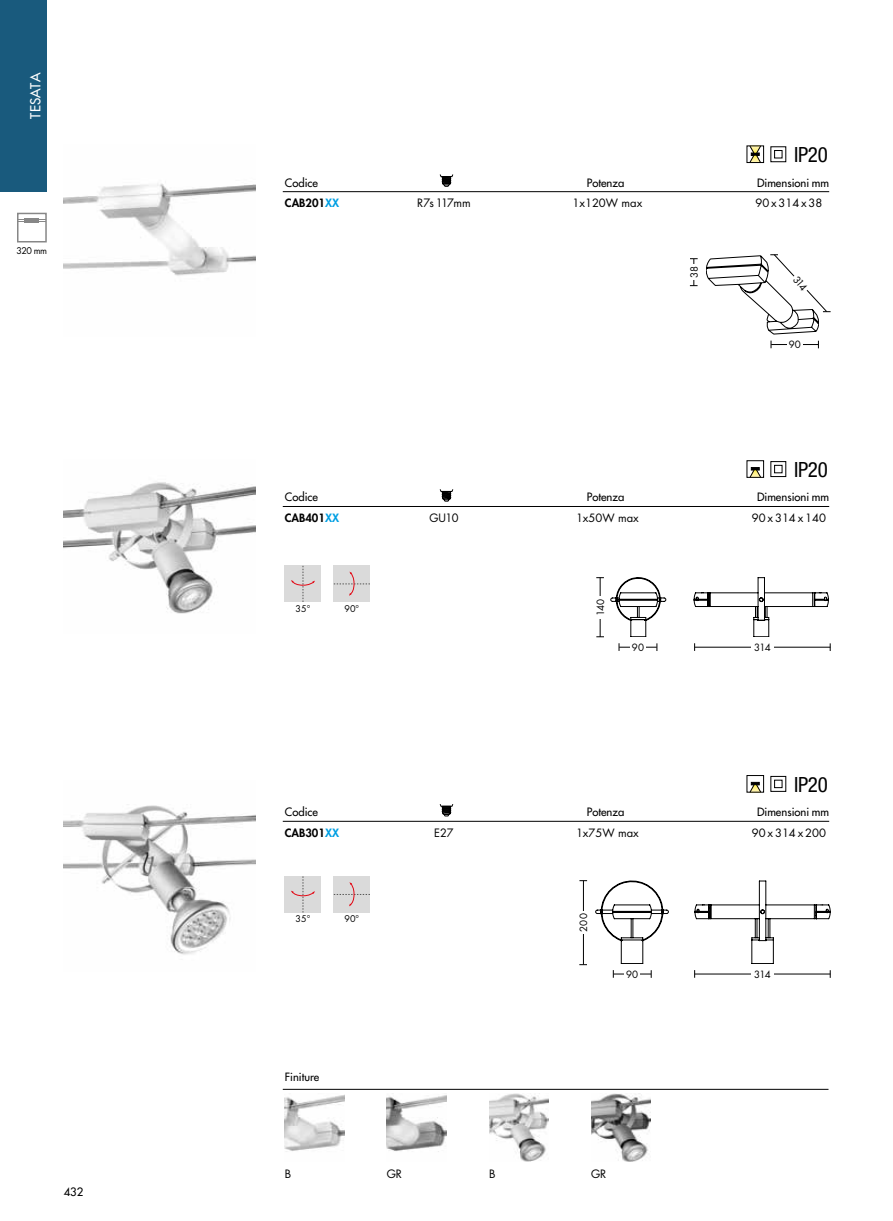
<style>
.page{position:relative;width:893px;height:1221px;background:#fff}
.page>*{position:absolute;margin:0;border:0;box-sizing:border-box;transform-origin:0 0}
.t1{font:condensed 21px "Helvetica Neue LT Std";letter-spacing:-.015em;color:#000}
.t2{font:500 13.5px "Futura Std";color:#fff}
.t3{font:500 11.25px "Futura Std";color:#000}
.t4{font:11.25px "Futura Std";letter-spacing:-.025em;color:#000}
.t5{font:11.25px "Futura Std";letter-spacing:-.075em;color:#000}
.t6{font:11.1px "Futura Std";color:#000}
.t7{font:800 11.1px "Futura Std";color:#000}
.t8{font:11.1px "Futura Std";letter-spacing:.08em;color:#000}
.t9{font:500 11.1px "Futura Std";color:#000}
.t10{font:9.75px "Futura Std";letter-spacing:-.01em;color:#000}
.t11{font:9px "Futura Std";color:#000}
.s1{color:#009fe3}
</style>
<div class="page">
<div style="left:25px;top:218px;width:14px;height:5px;background:#878787"></div>
<svg style="left:20px;top:219px;width:24px;height:3px"></svg>
<div style="left:17px;top:213px;width:30px;height:29px;border:2px solid #878787"></div>
<div style="left:0;top:0;width:47px;height:191px;background:#195a7d"></div>
<svg style="left:690px;top:258px;width:8px;height:28px"></svg>
<div style="left:689px;top:264px;width:9px;height:16px;background:#fff"></div>
<hr style="left:771px;top:344px;width:47px;height:1px;background:#000">
<div style="left:787px;top:339px;width:15px;height:10px;background:#fff"></div>
<svg style="left:610px;top:577px;width:219px;height:60px"></svg>
<hr style="left:600px;top:577px;width:1px;height:60px;background:#000">
<div style="left:595px;top:596px;width:10px;height:23px;background:#fff"></div>
<hr style="left:695px;top:647px;width:135px;height:1px;background:#000">
<div style="left:751px;top:642px;width:23px;height:9px;background:#fff"></div>
<hr style="left:619px;top:647px;width:38px;height:1px;background:#000">
<div style="left:630px;top:642px;width:16px;height:9px;background:#fff"></div>
<svg style="left:595px;top:880px;width:235px;height:83px"></svg>
<hr style="left:583px;top:880px;width:1px;height:84px;background:#000">
<div style="left:578px;top:911px;width:10px;height:23px;background:#fff"></div>
<hr style="left:613px;top:973px;width:38px;height:1px;background:#000">
<div style="left:625px;top:969px;width:15px;height:9px;background:#fff"></div>
<hr style="left:695px;top:973px;width:135px;height:1px;background:#000">
<div style="left:751px;top:969px;width:23px;height:9px;background:#fff"></div>
<img style="left:64px;top:183px;width:191px;height:93px">
<img style="left:64px;top:482px;width:191px;height:132px">
<img style="left:64px;top:804px;width:191px;height:151px">
<div style="left:334px;top:566px;width:36px;height:36px;background:#dadada"></div>
<svg style="left:334px;top:571px;width:36px;height:24px"></svg>
<div style="left:334px;top:876px;width:36px;height:36px;background:#dadada"></div>
<svg style="left:334px;top:882px;width:36px;height:24px"></svg>
<div style="left:285px;top:566px;width:36px;height:36px;background:#dadada"></div>
<svg style="left:291px;top:566px;width:24px;height:36px"></svg>
<div style="left:285px;top:876px;width:36px;height:36px;background:#dadada"></div>
<svg style="left:291px;top:876px;width:24px;height:36px"></svg>
<svg style="left:440px;top:174px;width:13px;height:12px"></svg>
<svg style="left:440px;top:804px;width:13px;height:12px"></svg>
<svg style="left:440px;top:489px;width:13px;height:12px"></svg>
<div style="left:747px;top:146px;width:17px;height:17px;border:1px solid #000"></div>
<svg style="left:750px;top:146px;width:11px;height:17px"></svg>
<svg style="left:770px;top:146px;width:16px;height:16px"></svg>
<div style="left:747px;top:775px;width:17px;height:17px;border:1px solid #000"></div>
<svg style="left:750px;top:782px;width:11px;height:10px"></svg>
<svg style="left:770px;top:776px;width:16px;height:15px"></svg>
<div style="left:747px;top:460px;width:17px;height:17px;border:1px solid #000"></div>
<svg style="left:750px;top:467px;width:11px;height:10px"></svg>
<svg style="left:770px;top:461px;width:16px;height:16px"></svg>
<hr style="left:283px;top:191px;width:546px;height:1px;background:#000">
<hr style="left:283px;top:821px;width:546px;height:1px;background:#000">
<hr style="left:283px;top:506px;width:546px;height:1px;background:#000">
<img style="left:285px;top:1095px;width:59px;height:57px">
<img style="left:489px;top:1093px;width:60px;height:68px">
<img style="left:387px;top:1093px;width:59px;height:59px">
<img style="left:591px;top:1093px;width:60px;height:68px">
<hr style="left:283px;top:1088px;width:545px;height:1px;background:#000">
<svg style="left:706px;top:254px;width:125px;height:80px"></svg>
<p class="t2" style="left:27px;top:118px;width:47px;rotate:-90deg">TESATA</p>
<p class="t11" style="left:17px;top:245px;width:32px">320 mm</p>
<p class="t3" style="left:64px;top:1184px;width:21px">432</p>
<h1 class="t1" style="left:794px;top:143px;width:35px">IP20</h1>
<p class="t3" style="left:285px;top:175px;width:35px">Codice</p>
<p class="t3" style="left:587px;top:175px;width:39px">Potenza</p>
<p class="t3" style="left:757px;top:175px;width:74px">Dimensioni mm</p>
<p class="t7" style="left:285px;top:196px;width:56px">CAB201<span class="s1">XX</span></p>
<p class="t5" style="left:417px;top:196px;width:55px">R7s 117mm</p>
<p class="t6" style="left:572px;top:196px;width:71px">1x120W max</p>
<p class="t8" style="left:755px;top:196px;width:69px">90x314x38</p>
<p class="t10" style="left:688px;top:278px;width:13px;rotate:-90deg">38</p>
<p class="t10" style="left:789px;top:338px;width:14px">90</p>
<h1 class="t1" style="left:794px;top:457px;width:35px">IP20</h1>
<p class="t3" style="left:285px;top:490px;width:35px">Codice</p>
<p class="t3" style="left:587px;top:490px;width:39px">Potenza</p>
<p class="t3" style="left:757px;top:490px;width:74px">Dimensioni mm</p>
<p class="t7" style="left:285px;top:511px;width:56px">CAB401<span class="s1">XX</span></p>
<p class="t4" style="left:429px;top:510px;width:31px">GU10</p>
<p class="t6" style="left:576px;top:510px;width:64px">1x50W max</p>
<p class="t6" style="left:752px;top:510px;width:76px">90 x 314 x 140</p>
<p class="t11" style="left:296px;top:602px;width:16px">35°</p>
<p class="t11" style="left:345px;top:602px;width:16px">90°</p>
<p class="t10" style="left:594px;top:616px;width:19px;rotate:-90deg">140</p>
<p class="t10" style="left:632px;top:641px;width:14px">90</p>
<p class="t10" style="left:754px;top:641px;width:18px">314</p>
<h1 class="t1" style="left:794px;top:772px;width:35px">IP20</h1>
<p class="t3" style="left:285px;top:805px;width:35px">Codice</p>
<p class="t3" style="left:587px;top:805px;width:39px">Potenza</p>
<p class="t3" style="left:757px;top:805px;width:74px">Dimensioni mm</p>
<p class="t7" style="left:285px;top:825px;width:56px">CAB301<span class="s1">XX</span></p>
<p class="t4" style="left:434px;top:825px;width:21px">E27</p>
<p class="t6" style="left:576px;top:825px;width:64px">1x75W max</p>
<p class="t6" style="left:752px;top:825px;width:76px">90 x 314 x 200</p>
<p class="t11" style="left:296px;top:913px;width:16px">35°</p>
<p class="t11" style="left:345px;top:913px;width:16px">90°</p>
<p class="t10" style="left:577px;top:931px;width:20px;rotate:-90deg">200</p>
<p class="t10" style="left:626px;top:968px;width:14px">90</p>
<p class="t10" style="left:754px;top:968px;width:18px">314</p>
<p class="t9" style="left:285px;top:1070px;width:36px">Finiture</p>
<p class="t4" style="left:285px;top:1166px;width:8px">B</p>
<p class="t4" style="left:387px;top:1166px;width:17px">GR</p>
<p class="t4" style="left:489px;top:1166px;width:8px">B</p>
<p class="t4" style="left:591px;top:1166px;width:17px">GR</p>
</div>
